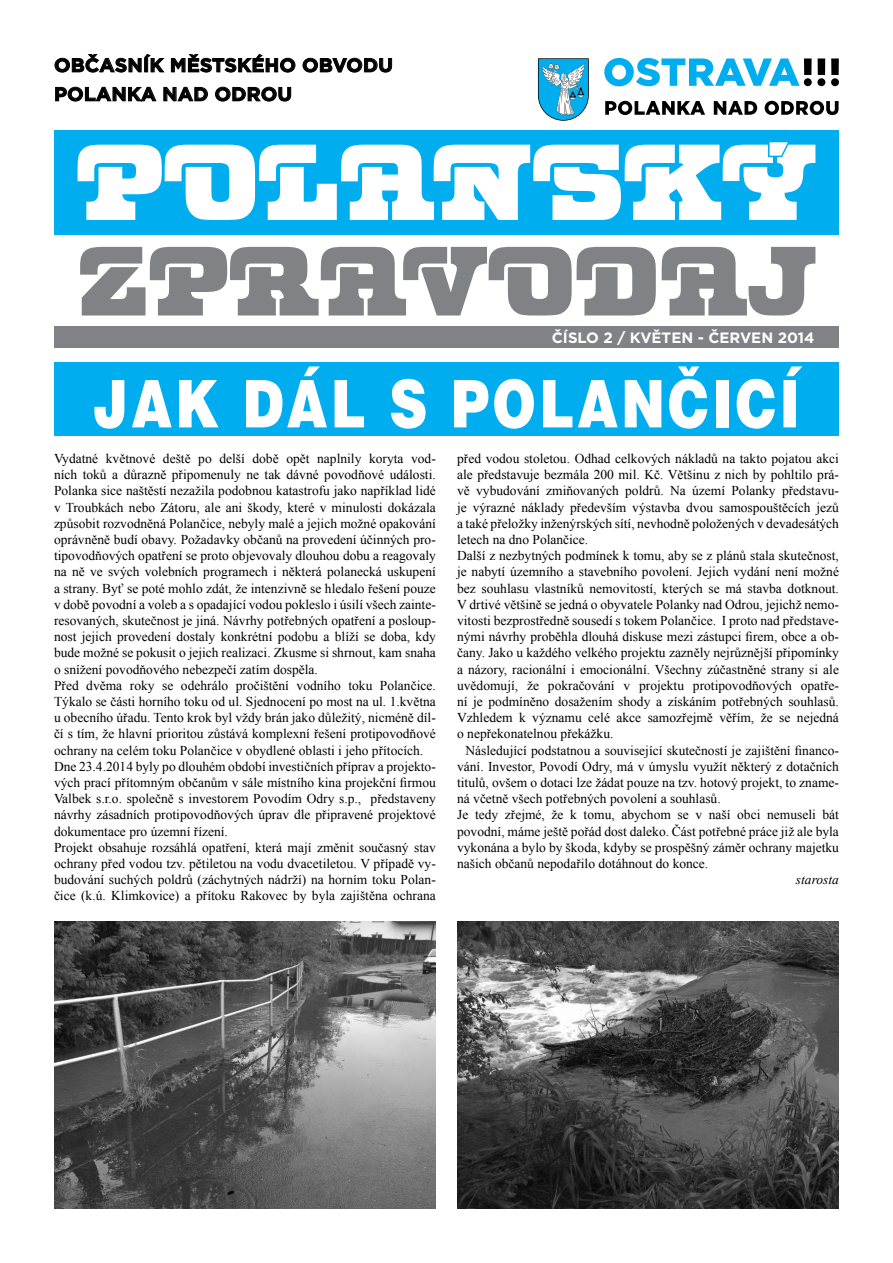
<style>
.page{position:relative;width:893px;height:1263px;background:#fff}
.page>*{position:absolute;margin:0;border:0;box-sizing:border-box;transform-origin:0 0}
.t1{font:900 65.7px "Switzerland";letter-spacing:.06em;color:#fff;scale:.8 1}
.t2{font:700 19.05px/29px "Gotham";letter-spacing:.005em;color:#000}
.t3{font:700 15px "Gotham";color:#fff}
.t4{font:13.5px/16.2px "Times New Roman";color:#000}
.t5{font:italic 13.5px "Times New Roman";color:#000}
</style>
<div class="page">
<div style="left:54px;top:326px;width:785px;height:22px;background:#808285"></div>
<div style="left:54px;top:130px;width:785px;height:105px;background:#00aeef"></div>
<svg style="left:80px;top:247px;width:735px;height:68px;fill:#808285"></svg>
<svg style="left:78px;top:142px;width:737px;height:78px;fill:#fff"></svg>
<svg style="left:605px;top:101px;width:100px;height:14px"></svg>
<svg style="left:714px;top:101px;width:43px;height:14px"></svg>
<svg style="left:765px;top:101px;width:73px;height:14px"></svg>
<svg style="left:604px;top:58px;width:196px;height:28px"></svg>
<div style="left:804px;top:78px;width:8px;height:8px;background:#000;border-radius:50%"></div>
<div style="left:817px;top:78px;width:8px;height:8px;background:#000;border-radius:50%"></div>
<div style="left:804px;top:58px;width:8px;height:17px;background:#000"></div>
<div style="left:818px;top:58px;width:7px;height:17px;background:#000"></div>
<div style="left:831px;top:58px;width:8px;height:17px;background:#000"></div>
<div style="left:831px;top:78px;width:8px;height:8px;background:#000;border-radius:50%"></div>
<svg style="left:54px;top:54px;width:338px;height:19px"></svg>
<svg style="left:55px;top:86px;width:236px;height:16px"></svg>
<svg style="left:538px;top:58px;width:51px;height:63px"></svg>
<div style="left:54px;top:363px;width:785px;height:73px;background:#00aeef"></div>
<img style="left:54px;top:921px;width:382px;height:288px">
<img style="left:457px;top:921px;width:382px;height:288px">
<h2 class="t2" style="left:54px;top:51px;width:340px">OBČASNÍK MĚSTSKÉHO OBVODU<br>POLANKA NAD ODROU</h2>
<p class="t3" style="left:552px;top:328px;width:264px">ČÍSLO 2 / KVĚTEN - ČERVEN 2014</p>
<h1 class="t1" style="left:93px;top:365px;width:885px">JAK DÁL S POLANČICÍ</h1>
<p class="t4" style="left:457px;top:450px;width:383px">před vodou stoletou. Odhad celkových nákladů na takto pojatou akci ale představuje bezmála 200 mil. Kč. Většinu z nich by pohltilo prá&shy;vě vybudování zmiňovaných poldrů. Na území Polanky představu&shy;je výrazné náklady především výstavba dvou samospouštěcích jezů a také přeložky inženýrských sítí, nevhodně položených v devadesátých letech na dno Polančice.<br>Další z nezbytných podmínek k tomu, aby se z plánů stala skutečnost, je nabytí územního a stavebního povolení. Jejich vydání není možné bez souhlasu vlastníků nemovitostí, kterých se má stavba dotknout.<br>V drtivé většině se jedná o obyvatele Polanky nad Odrou, jejichž nemo&shy;vitosti bezprostředně sousedí s tokem Polančice. I proto nad představe&shy;nými návrhy proběhla dlouhá diskuse mezi zástupci firem, obce a ob&shy;čany. Jako u každého velkého projektu zazněly nejrůznější připomínky a názory, racionální i emocionální. Všechny zúčastněné strany si ale uvědomují, že pokračování v projektu protipovodňových opatře&shy;ní je podmíněno dosažením shody a získáním potřebných souhlasů.<br>Vzhledem k významu celé akce samozřejmě věřím, že se nejedná o nepřekonatelnou překážku.</p>
<p class="t4" style="left:457px;top:742px;width:383px;text-indent:8px">Následující podstatnou a související skutečností je zajištění financo&shy;vání. Investor, Povodí Odry, má v úmyslu využít některý z dotačních titulů, ovšem o dotaci lze žádat pouze na tzv. hotový projekt, to zname&shy;ná včetně všech potřebných povolení a souhlasů.<br>Je tedy zřejmé, že k tomu, abychom se v naší obci nemuseli bát povodní, máme ještě pořád dost daleko. Část potřebné práce již ale byla vykonána a bylo by škoda, kdyby se prospěšný záměr ochrany majetku našich občanů nepodařilo dotáhnout do konce.</p>
<p class="t5" style="left:796px;top:870px;width:45px">starosta</p>
<p class="t4" style="left:54px;top:450px;width:383px">Vydatné květnové deště po delší době opět naplnily koryta vod&shy;ních toků a důrazně připomenuly ne tak dávné povodňové události.<br>Polanka sice naštěstí nezažila podobnou katastrofu jako například lidé v Troubkách nebo Zátoru, ale ani škody, které v minulosti dokázala způsobit rozvodněná Polančice, nebyly malé a jejich možné opakování oprávněně budí obavy. Požadavky občanů na provedení účinných pro&shy;tipovodňových opatření se proto objevovaly dlouhou dobu a reagovaly na ně ve svých volebních programech i některá polanecká uskupení a strany. Byť se poté mohlo zdát, že intenzivně se hledalo řešení pouze v době povodní a voleb a s opadající vodou pokleslo i úsilí všech zainte&shy;resovaných, skutečnost je jiná. Návrhy potřebných opatření a posloup&shy;nost jejich provedení dostaly konkrétní podobu a blíží se doba, kdy bude možné se pokusit o jejich realizaci. Zkusme si shrnout, kam snaha o snížení povodňového nebezpečí zatím dospěla.<br>Před dvěma roky se odehrálo pročištění vodního toku Polančice.<br>Týkalo se části horního toku od ul. Sjednocení po most na ul. 1.května u obecního úřadu. Tento krok byl vždy brán jako důležitý, nicméně díl&shy;čí s tím, že hlavní prioritou zůstává komplexní řešení protipovodňové ochrany na celém toku Polančice v obydlené oblasti i jeho přítocích.<br>Dne 23.4.2014 byly po dlouhém období investičních příprav a projekto&shy;vých prací přítomným občanům v sále místního kina projekční firmou Valbek s.r.o. společně s investorem Povodím Odry s.p., představeny návrhy zásadních protipovodňových úprav dle připravené projektové dokumentace pro územní řízení.<br>Projekt obsahuje rozsáhlá opatření, která mají změnit současný stav ochrany před vodou tzv. pětiletou na vodu dvacetiletou. V případě vy&shy;budování suchých poldrů (záchytných nádrží) na horním toku Polan&shy;čice (k.ú. Klimkovice) a přítoku Rakovec by byla zajištěna ochrana</p>
</div>
